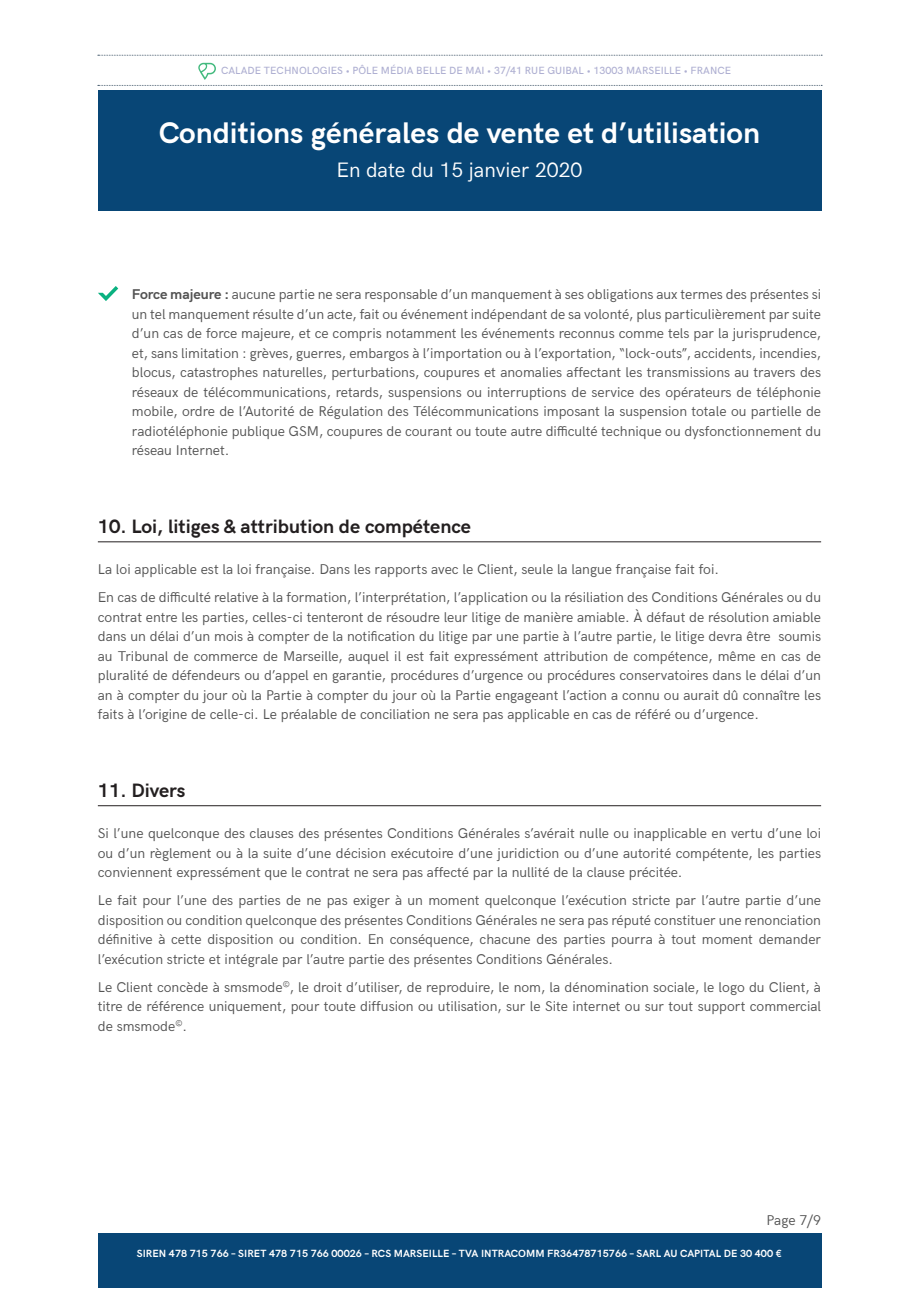
<style>
.page{position:relative;width:919px;height:1289px;background:#fff}
.page>*{position:absolute;margin:0;border:0;box-sizing:border-box;transform-origin:0 0}
.t1{font:700 30px "HK Grotesk";color:#fff}
.t2{font:21px "HK Grotesk";color:#fff}
.t3{font:700 19.5px "HK Grotesk";color:#231f20}
.t4{font:14.25px/19.5px "HK Grotesk";color:#535353;text-align:justify}
.t5{font:700 10.5px "HK Grotesk";color:#fff}
.t6{font:500 10.5px "HK Grotesk";letter-spacing:.005em;color:#afb0d2}
.s1{font-weight:700}
</style>
<div class="page">
<div style="left:98px;top:90px;width:723px;height:120px;background:#084676"></div>
<div style="left:98px;top:1233px;width:723px;height:54px;background:#084676"></div>
<svg style="left:98px;top:63px;width:724px;height:23px"></svg>
<svg style="left:98px;top:55px;width:724px;height:1px"></svg>
<hr style="left:98px;top:541px;width:723px;height:1px;background:#231f20">
<hr style="left:98px;top:805px;width:723px;height:1px;background:#231f20">
<svg style="left:98px;top:287px;width:21px;height:13px"></svg>
<p class="t6" style="left:221px;top:62px;width:511px">CALADE TECHNOLOGIES • PÔLE MÉDIA BELLE DE MAI • 37/41 RUE GUIBAL • 13003 MARSEILLE • FRANCE</p>
<h1 class="t1" style="left:159px;top:110px;width:603px">Conditions générales de vente et d’utilisation</h1>
<h2 class="t2" style="left:336px;top:154px;width:247px">En date du 15 janvier 2020</h2>
<p class="t4" style="left:132px;top:283px;width:690px"><span class="s1">Force majeure :</span> aucune partie ne sera responsable d’un manquement à ses obligations aux termes des présentes si un tel manquement résulte d’un acte, fait ou événement indépendant de sa volonté, plus particulièrement par suite d’un cas de force majeure, et ce compris notamment les événements reconnus comme tels par la jurisprudence, et, sans limitation : grèves, guerres, embargos à l’importation ou à l’exportation, “lock-outs”, accidents, incendies, blocus, catastrophes naturelles, perturbations, coupures et anomalies affectant les transmissions au travers des réseaux de télécommunications, retards, suspensions ou interruptions de service des opérateurs de téléphonie mobile, ordre de l’Autorité de Régulation des Télécommunications imposant la suspension totale ou partielle de radiotéléphonie publique GSM, coupures de courant ou toute autre difficulté technique ou dysfonctionnement du réseau Internet.</p>
<p class="t3" style="left:98px;top:512px;width:375px">10. Loi, litiges &amp; attribution de compétence</p>
<p class="t4" style="left:98px;top:558px;width:622px">La loi applicable est la loi française. Dans les rapports avec le Client, seule la langue française fait foi.</p>
<p class="t4" style="left:98px;top:586px;width:724px">En cas de difficulté relative à la formation, l’interprétation, l’application ou la résiliation des Conditions Générales ou du contrat entre les parties, celles-ci tenteront de résoudre leur litige de manière amiable. À défaut de résolution amiable dans un délai d’un mois à compter de la notification du litige par une partie à l’autre partie, le litige devra être soumis au Tribunal de commerce de Marseille, auquel il est fait expressément attribution de compétence, même en cas de pluralité de défendeurs ou d’appel en garantie, procédures d’urgence ou procédures conservatoires dans le délai d’un an à compter du jour où la Partie à compter du jour où la Partie engageant l’action a connu ou aurait dû connaître les faits à l’origine de celle-ci. Le préalable de conciliation ne sera pas applicable en cas de référé ou d’urgence.</p>
<p class="t3" style="left:98px;top:776px;width:89px">11. Divers</p>
<p class="t4" style="left:98px;top:822px;width:724px">Si l’une quelconque des clauses des présentes Conditions Générales s’avérait nulle ou inapplicable en vertu d’une loi ou d’un règlement ou à la suite d’une décision exécutoire d’une juridiction ou d’une autorité compétente, les parties conviennent expressément que le contrat ne sera pas affecté par la nullité de la clause précitée.</p>
<p class="t4" style="left:98px;top:889px;width:724px">Le fait pour l’une des parties de ne pas exiger à un moment quelconque l’exécution stricte par l’autre partie d’une disposition ou condition quelconque des présentes Conditions Générales ne sera pas réputé constituer une renonciation définitive à cette disposition ou condition. En conséquence, chacune des parties pourra à tout moment demander l’exécution stricte et intégrale par l’autre partie des présentes Conditions Générales.</p>
<p class="t4" style="left:98px;top:975px;width:724px">Le Client concède à smsmode<sup>©</sup>, le droit d’utiliser, de reproduire, le nom, la dénomination sociale, le logo du Client, à titre de référence uniquement, pour toute diffusion ou utilisation, sur le Site internet ou sur tout support commercial de smsmode<sup>©</sup>.</p>
<p class="t4" style="left:766px;top:1208px;width:56px">Page 7/9</p>
<p class="t5" style="left:137px;top:1245px;width:646px">SIREN 478 715 766 – SIRET 478 715 766 00026 – RCS MARSEILLE – TVA INTRACOMM FR36478715766 – SARL AU CAPITAL DE 30 400 €</p>
</div>
